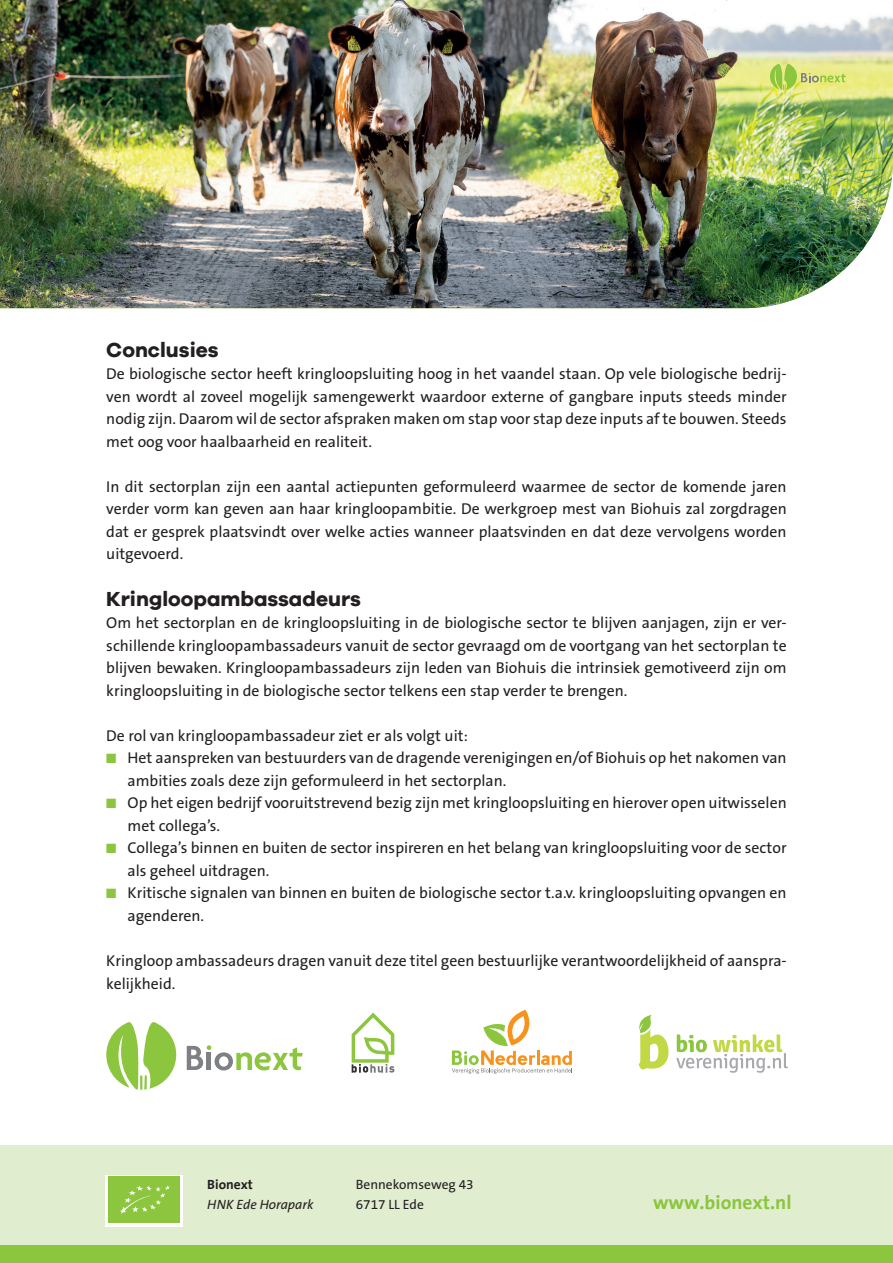
<style>
.page{position:relative;width:893px;height:1263px;background:#fff}
.page>*{position:absolute;margin:0;border:0;box-sizing:border-box;transform-origin:0 0}
.t1{font:700 21px "Galano Grotesque";color:#231f20}
.t2{font:700 19.5px "The Sans";color:#8bc63e}
.t3{font:15.75px/22.5px "The Sans B5 Plain";color:#231f20}
.t4{font:13.5px/19.5px "The Sans B5 Plain";color:#231f20}
.t5{font:italic 13.5px "The Sans B5 Plain";color:#231f20}
.t6{font:700 13.5px "The Sans";color:#231f20}
.s1{color:#8bc63e}
</style>
<div class="page">
<div style="left:0;top:1146px;width:893px;height:105px;background:#e0edcf"></div>
<div style="left:0;top:1246px;width:893px;height:17px;background:#8bc63e"></div>
<img style="left:0;top:0;width:893px;height:308px">
<svg style="left:106px;top:1022px;width:70px;height:68px"></svg>
<svg style="left:187px;top:1045px;width:116px;height:25px"></svg>
<svg style="left:452px;top:1010px;width:120px;height:64px"></svg>
<svg style="left:352px;top:1012px;width:43px;height:61px"></svg>
<svg style="left:676px;top:1034px;width:112px;height:39px"></svg>
<svg style="left:639px;top:1015px;width:29px;height:54px"></svg>
<svg style="left:770px;top:64px;width:76px;height:26px;background:#cbdc70"></svg>
<div style="left:105px;top:1175px;width:78px;height:51px;background:linear-gradient(to right,#fff,#fff)"></div>
<div style="left:109px;top:1177px;width:71px;height:46px;background:#8bc63e"></div>
<svg style="left:120px;top:1185px;width:50px;height:29px"></svg>
<h1 class="t1" style="left:106px;top:337px;width:114px">Conclusies</h1>
<p class="t3" style="left:106px;top:363px;width:682px;text-align:justify">De biologische sector heeft kringloopsluiting hoog in het vaandel staan. Op vele biologische bedrij&shy;ven wordt al zoveel mogelijk samengewerkt waardoor externe of gangbare inputs steeds minder nodig zijn. Daarom wil de sector afspraken maken om stap voor stap deze inputs af te bouwen. Steeds met oog voor haalbaarheid en realiteit.</p>
<p class="t3" style="left:106px;top:476px;width:682px;text-align:justify">In dit sectorplan zijn een aantal actiepunten geformuleerd waarmee de sector de komende jaren verder vorm kan geven aan haar kringloopambitie. De werkgroep mest van Biohuis zal zorgdragen dat er gesprek plaatsvindt over welke acties wanneer plaatsvinden en dat deze vervolgens worden uitgevoerd.</p>
<h1 class="t1" style="left:106px;top:586px;width:256px">Kringloopambassadeurs</h1>
<p class="t3" style="left:106px;top:612px;width:682px;text-align:justify">Om het sectorplan en de kringloopsluiting in de biologische sector te blijven aanjagen, zijn er ver&shy;schillende kringloopambassadeurs vanuit de sector gevraagd om de voortgang van het sectorplan te blijven bewaken. Kringloopambassadeurs zijn leden van Biohuis die intrinsiek gemotiveerd zijn om kringloopsluiting in de biologische sector telkens een stap verder te brengen.</p>
<p class="t3" style="left:106px;top:725px;width:363px">De rol van kringloopambassadeur ziet er als volgt uit:</p>
<p class="t3" style="left:128px;top:747px;width:661px;text-indent:-21px"><span class="s1">■</span> Het aanspreken van bestuurders van de dragende verenigingen en/of Biohuis op het nakomen van ambities zoals deze zijn geformuleerd in het sectorplan.</p>
<p class="t3" style="left:128px;top:792px;width:661px;text-indent:-21px"><span class="s1">■</span> Op het eigen bedrijf vooruitstrevend bezig zijn met kringloopsluiting en hierover open uitwisselen met collega’s.</p>
<p class="t3" style="left:128px;top:837px;width:661px;text-indent:-21px"><span class="s1">■</span> Collega’s binnen en buiten de sector inspireren en het belang van kringloopsluiting voor de sector als geheel uitdragen.</p>
<p class="t3" style="left:128px;top:882px;width:661px;text-indent:-21px"><span class="s1">■</span> Kritische signalen van binnen en buiten de biologische sector t.a.v. kringloopsluiting opvangen en agenderen.</p>
<p class="t3" style="left:106px;top:950px;width:682px">Kringloop ambassadeurs dragen vanuit deze titel geen bestuurlijke verantwoordelijkheid of aanspra&shy;kelijkheid.</p>
<p class="t6" style="left:207px;top:1173px;width:47px">Bionext</p>
<p class="t5" style="left:207px;top:1197px;width:108px">HNK Ede Horapark</p>
<p class="t4" style="left:356px;top:1175px;width:119px">Bennekomseweg 43<br>6717 LL Ede</p>
<p class="t2" style="left:653px;top:1186px;width:140px">www.bionext.nl</p>
</div>
